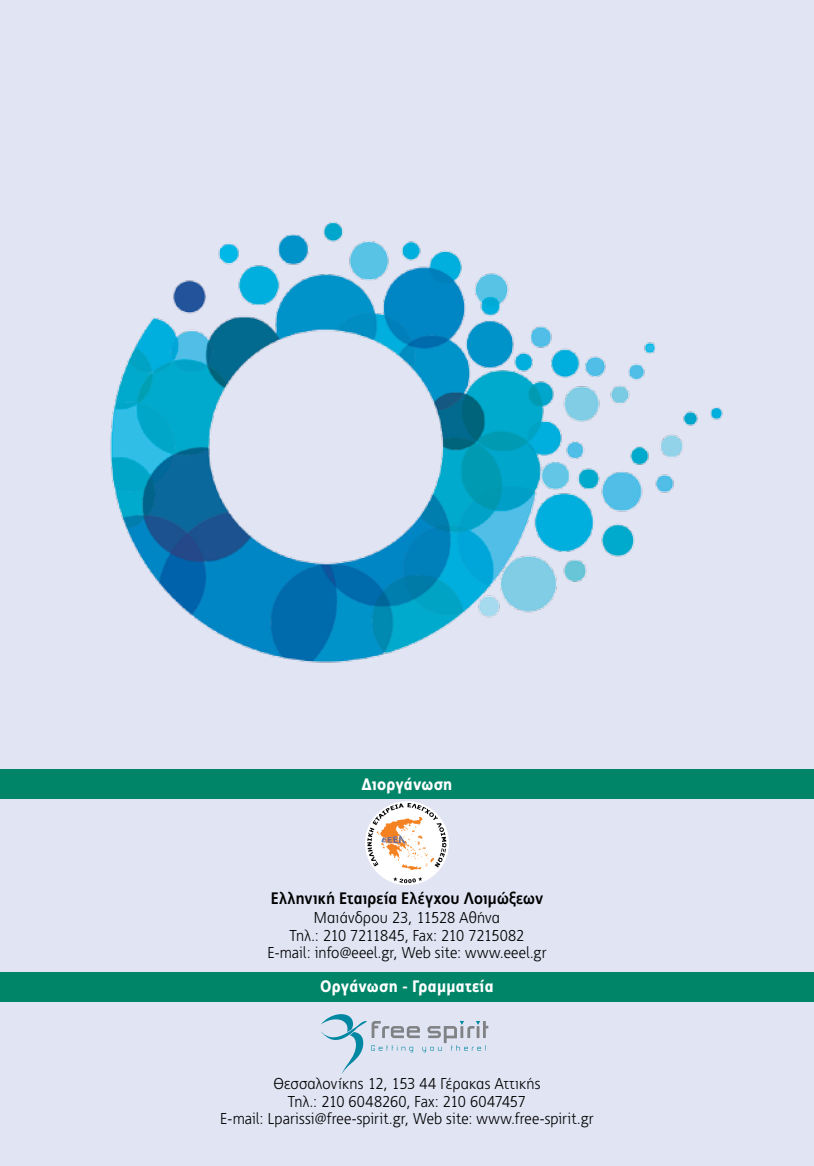
<style>
.page{position:relative;width:814px;height:1166px;background:#e1e4f3}
.page>*{position:absolute;margin:0;border:0;box-sizing:border-box;transform-origin:0 0}
.t1{font:700 16.62px "PF Index";letter-spacing:.01em;color:#000}
.t2{font:900 16.62px "PF Index";letter-spacing:.015em;color:#fff}
.t3{font:300 15.75px/17.5px "PF Index";color:#000;text-align:center}
</style>
<div class="page">
<img style="left:110px;top:222px;width:613px;height:441px">
<div style="left:0;top:769px;width:814px;height:29px;background:#008569"></div>
<div style="left:0;top:973px;width:814px;height:29px;background:#008569"></div>
<svg style="left:321px;top:1014px;width:167px;height:60px"></svg>
<div style="left:365px;top:801px;width:84px;height:84px;background:#fff;border-radius:50%"></div>
<img style="left:402px;top:867px;width:20px;height:2px">
<svg style="left:393px;top:877px;width:29px;height:6px"></svg>
<svg style="left:367px;top:803px;width:79px;height:64px"></svg>
<p class="t2" style="left:361px;top:774px;width:92px">Διοργάνωση</p>
<p class="t1" style="left:271px;top:888px;width:274px">Ελληνική Εταιρεία Ελέγχου Λοιμώξεων</p>
<p class="t3" style="left:267px;top:909px;width:281px">Μαιάνδρου 23, 11528 Αθήνα<br>Τηλ.: 210 7211845, Fax: 210 7215082<br>E-mail: info@eeel.gr, Web site: www.eeel.gr</p>
<p class="t2" style="left:320px;top:976px;width:175px">Οργάνωση - Γραμματεία</p>
<p class="t3" style="left:220px;top:1075px;width:375px">Θεσσαλονίκης 12, 153 44 Γέρακας Αττικής<br>Τηλ.: 210 6048260, Fax: 210 6047457<br>E-mail: Lparissi@free-spirit.gr, Web site: www.free-spirit.gr</p>
</div>
